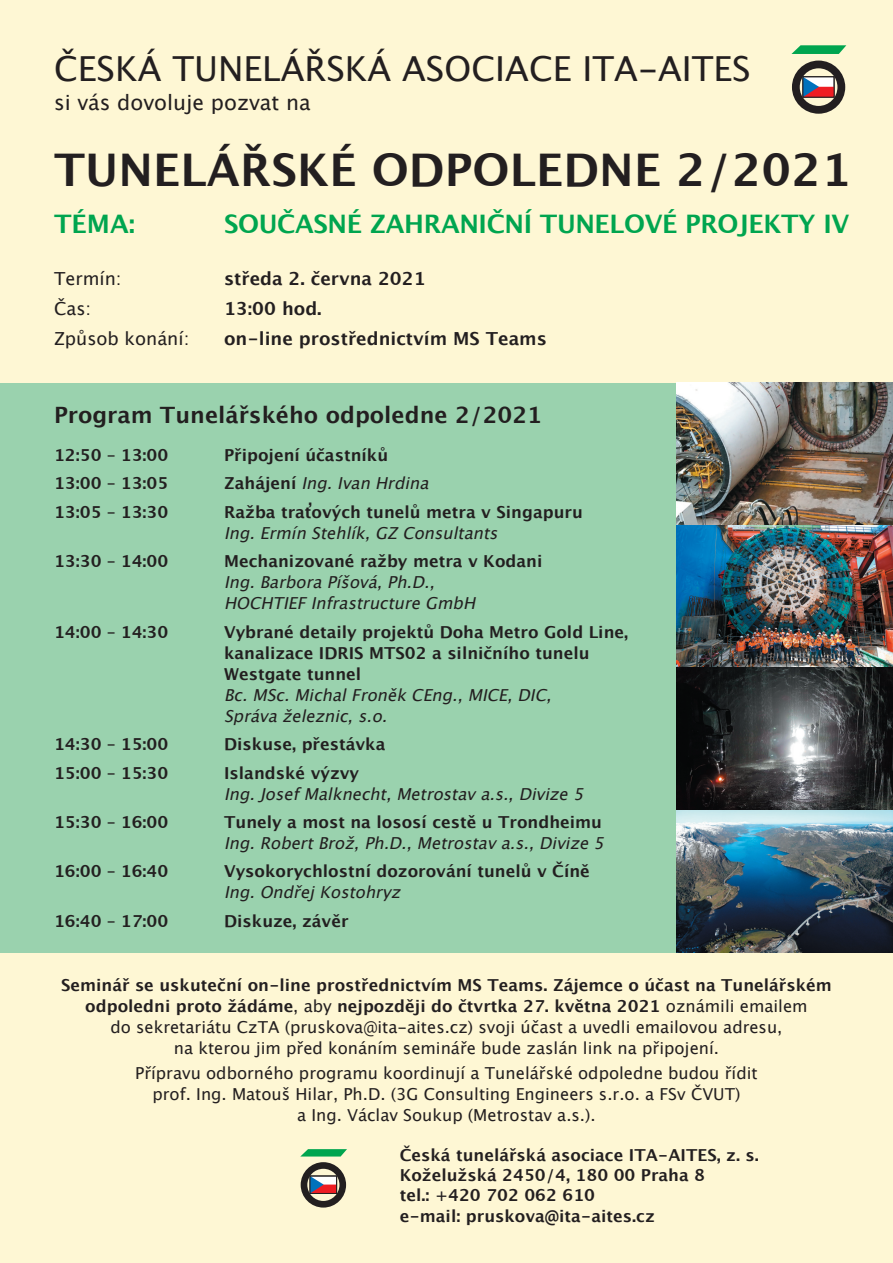
<style>
.page{position:relative;width:893px;height:1263px;background:#fef7d4}
.page>*{position:absolute;margin:0;border:0;box-sizing:border-box;transform-origin:0 0}
.t1{font:700 45px "Lucida Grande";letter-spacing:.005em;color:#231f20}
.t2{font:34.5px "Lucida Grande";color:#231f20}
.t3{font:700 25.5px "Lucida Grande";letter-spacing:-.015em;color:#00a54f}
.t4{font:700 22.5px "Lucida Grande";color:#231f20}
.t5{font:21px "Lucida Grande";color:#231f20}
.t6{font:700 18px "Lucida Grande";color:#231f20}
.t7{font:18px "Lucida Grande";color:#231f20}
.t8{font:700 16.5px/20.4px "Lucida Grande";color:#231f20}
.t9{font:16.5px/21px "Lucida Grande";color:#231f20;text-align:center}
.t10{font:italic 16.5px/21px "Lucida Grande";color:#231f20}
.s1{font-weight:700;font-style:normal}
.s2{font-weight:700}
</style>
<div class="page">
<div style="left:0;top:383px;width:893px;height:569px;background:#9ad2ae"></div>
<svg style="left:791px;top:45px;width:55px;height:9px"></svg>
<svg style="left:792px;top:61px;width:53px;height:53px"></svg>
<div style="left:803px;top:76px;width:31px;height:21px;border:1px solid #231f20"></div>
<svg style="left:301px;top:1149px;width:46px;height:7px"></svg>
<svg style="left:301px;top:1162px;width:45px;height:45px"></svg>
<div style="left:310px;top:1176px;width:27px;height:18px;border:1px solid #231f20"></div>
<img style="left:676px;top:383px;width:217px;height:142px">
<img style="left:676px;top:525px;width:217px;height:143px">
<svg style="left:676px;top:668px;width:217px;height:142px;background:#383a3b"></svg>
<img style="left:676px;top:810px;width:217px;height:142px">
<h2 class="t2" style="left:54px;top:48px;width:698px">ČESKÁ TUNELÁŘSKÁ ASOCIACE ITA-AITES</h2>
<p class="t5" style="left:54px;top:90px;width:258px">si vás dovoluje pozvat na</p>
<h1 class="t1" style="left:54px;top:142px;width:799px">TUNELÁŘSKÉ ODPOLEDNE 2/2021</h1>
<h3 class="t3" style="left:54px;top:209px;width:83px">TÉMA:</h3>
<h3 class="t3" style="left:224px;top:209px;width:627px">SOUČASNÉ ZAHRANIČNÍ TUNELOVÉ PROJEKTY IV</h3>
<p class="t7" style="left:54px;top:268px;width:69px">Termín:</p>
<p class="t6" style="left:224px;top:268px;width:203px">středa 2. června 2021</p>
<p class="t7" style="left:54px;top:298px;width:39px">Čas:</p>
<p class="t6" style="left:224px;top:298px;width:99px">13:00 hod.</p>
<p class="t7" style="left:54px;top:328px;width:137px">Způsob konání:</p>
<p class="t6" style="left:224px;top:328px;width:324px">on-line prostřednictvím MS Teams</p>
<h3 class="t4" style="left:54px;top:401px;width:490px">Program Tunelářského odpoledne 2/2021</h3>
<p class="t8" style="left:54px;top:444px;width:116px">12:50 – 13:00</p>
<p class="t8" style="left:224px;top:444px;width:166px">Připojení účastníků</p>
<p class="t8" style="left:54px;top:473px;width:116px">13:00 – 13:05</p>
<p class="t10" style="left:224px;top:473px;width:210px"><span class="s1">Z a h áj e n í</span> Ing. Ivan Hrdina</p>
<p class="t8" style="left:54px;top:501px;width:116px">13:05 – 13:30</p>
<p class="t8" style="left:224px;top:501px;width:360px">Ražba traťových tunelů metra v Singapuru</p>
<p class="t10" style="left:224px;top:522px;width:279px">Ing. Ermín Stehlík, GZ Consultants</p>
<p class="t8" style="left:54px;top:551px;width:116px">13:30 – 14:00</p>
<p class="t8" style="left:224px;top:551px;width:320px">Mechanizované ražby metra v Kodani</p>
<p class="t10" style="left:224px;top:571px;width:256px">Ing. Barbora Píšová, Ph.D.,<br>HOCHTIEF Infrastructure GmbH</p>
<p class="t8" style="left:54px;top:621px;width:116px">14:00 – 14:30</p>
<p class="t8" style="left:224px;top:621px;width:406px;line-height:21px">Vybrané detaily projektů Doha Metro Gold Line, kanalizace IDRIS MTS02 a silničního tunelu<br>Westgate tunnel</p>
<p class="t10" style="left:224px;top:684px;width:332px">Bc. MSc. Michal Froněk CEng., MICE, DIC,<br>Správa železnic, s.o.</p>
<p class="t8" style="left:54px;top:734px;width:116px">14:30 – 15:00</p>
<p class="t8" style="left:224px;top:734px;width:163px">Diskuse, přestávka</p>
<p class="t8" style="left:54px;top:762px;width:116px">15:00 – 15:30</p>
<p class="t8" style="left:224px;top:762px;width:137px">Islandské výzvy</p>
<p class="t10" style="left:224px;top:783px;width:365px">Ing. Josef Malknecht, Metrostav a.s., Divize 5</p>
<p class="t8" style="left:54px;top:811px;width:116px">15:30 – 16:00</p>
<p class="t8" style="left:224px;top:811px;width:379px">Tunely a most na lososí cestě u Trondheimu</p>
<p class="t10" style="left:224px;top:832px;width:385px">Ing. Robert Brož, Ph.D., Metrostav a.s., Divize 5</p>
<p class="t8" style="left:54px;top:861px;width:116px">16:00 – 16:40</p>
<p class="t8" style="left:224px;top:861px;width:367px">Vysokorychlostní dozorování tunelů v Číně</p>
<p class="t10" style="left:224px;top:882px;width:181px">Ing. Ondřej Kostohryz</p>
<p class="t8" style="left:54px;top:910px;width:116px">16:40 – 17:00</p>
<p class="t8" style="left:224px;top:910px;width:126px">Diskuze, závěr</p>
<p class="t9" style="left:61px;top:974px;width:772px"><span class="s2">Seminář se uskuteční on-line prostřednictvím MS Teams. Zájemce o účast na Tunelářském odpoledni proto žádáme</span>, aby <span class="s2">nejpozději do čtvrtka 27. května 2021</span> oznámili emailem<br>do sekretariátu CzTA (pruskova@ita-aites.cz) svoji účast a uvedli emailovou adresu,<br>na kterou jim před konáním semináře bude zaslán link na připojení.</p>
<p class="t9" style="left:135px;top:1062px;width:624px">Přípravu odborného programu koordinují a Tunelářské odpoledne budou řídit prof. Ing. Matouš Hilar, Ph.D. (3G Consulting Engineers s.r.o. a FSv ČVUT)<br>a Ing. Václav Soukup (Metrostav a.s.).</p>
<p class="t8" style="left:400px;top:1144px;width:361px">Česká tunelářská asociace ITA-AITES, z. s.<br>Koželužská 2450/4, 180 00 Praha 8<br>tel.: +420 702 062 610<br>e-mail: pruskova@ita-aites.cz</p>
</div>
